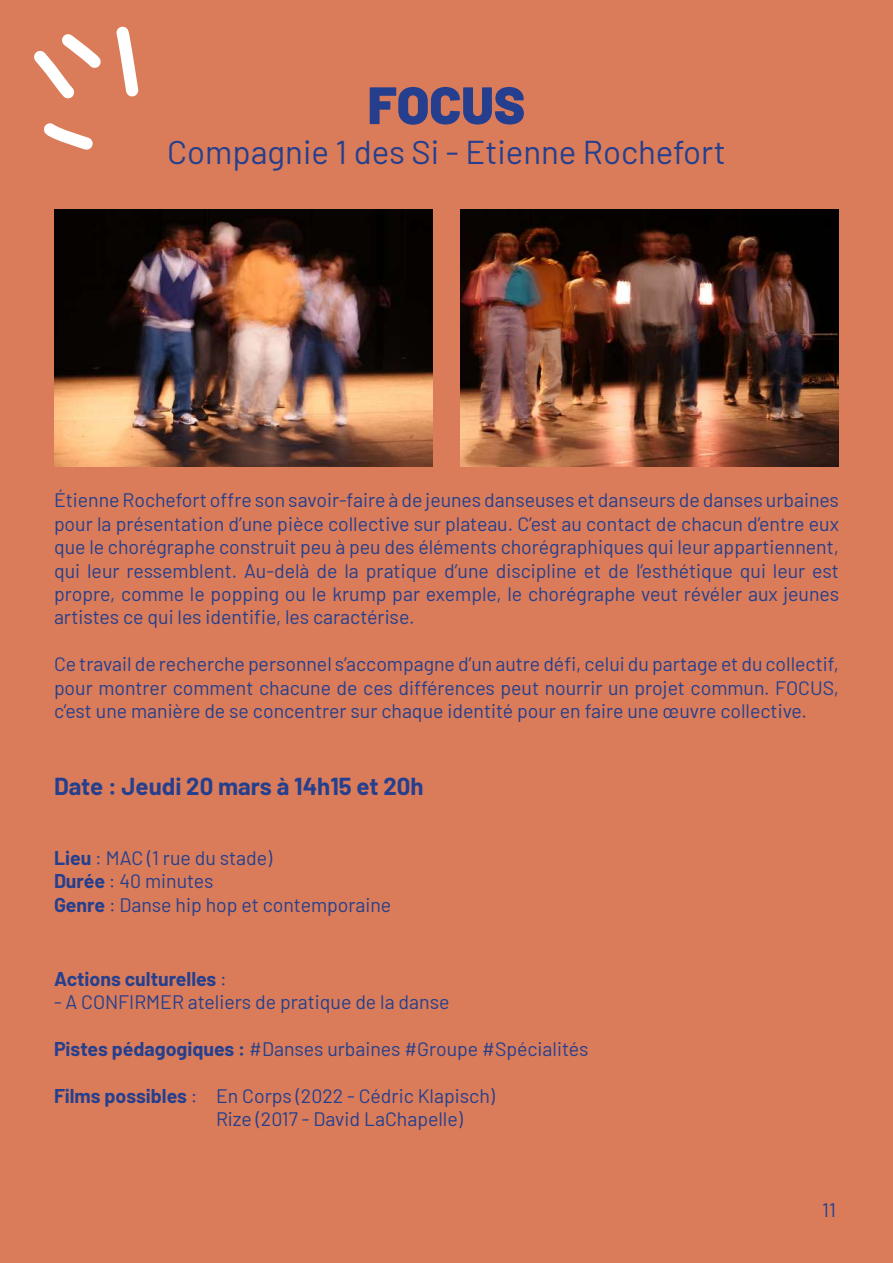
<style>
.page{position:relative;width:893px;height:1263px;background:#da7c59}
.page>*{position:absolute;margin:0;border:0;box-sizing:border-box;transform-origin:0 0}
.t1{font:900 52.5px "Barlow";color:#253f8e}
.t2{font:33px "Barlow";color:#253f8e}
.t3{font:700 24px "Barlow";color:#253f8e}
.t4{font:19.5px/23.4px "Barlow";color:#253f8e;text-align:justify}
.t5{font:700 19.5px "Barlow";color:#253f8e}
.s1{font-weight:700}
.s2{font-weight:400}
</style>
<div class="page">
<svg style="left:44px;top:123px;width:49px;height:27px"></svg>
<svg style="left:34px;top:26px;width:105px;height:73px"></svg>
<img style="left:460px;top:209px;width:379px;height:258px">
<img style="left:54px;top:209px;width:378px;height:258px">
<h1 class="t1" style="left:368px;top:66px;width:159px">FOCUS</h1>
<h2 class="t2" style="left:167px;top:128px;width:560px">Compagnie 1 des Si - Etienne Rochefort</h2>
<p class="t4" style="left:54px;top:487px;width:787px">Étienne Rochefort offre son savoir-faire à de jeunes danseuses et danseurs de danses urbaines pour la présentation d’une pièce collective sur plateau. C’est au contact de chacun d’entre eux que le chorégraphe construit peu à peu des éléments chorégraphiques qui leur appartiennent, qui leur ressemblent. Au-delà de la pratique d’une discipline et de l’esthétique qui leur est propre, comme le popping ou le krump par exemple, le chorégraphe veut révéler aux jeunes artistes ce qui les identifie, les caractérise.</p>
<p class="t4" style="left:54px;top:651px;width:786px">Ce travail de recherche personnel s’accompagne d’un autre défi, celui du partage et du collectif, pour montrer comment chacune de ces différences peut nourrir un projet commun. FOCUS, c’est une manière de se concentrer sur chaque identité pour en faire une œuvre collective.</p>
<p class="t3" style="left:54px;top:768px;width:371px">Date : Jeudi 20 mars à 14h15 et 20h</p>
<p class="t4" style="left:54px;top:845px;width:339px;text-align:left"><span class="s1">Lieu</span> : MAC (1 rue du stade)<br><span class="s1">Durée</span> : 40 minutes<br><span class="s1">Genre</span> : Danse hip hop et contemporaine</p>
<p class="t5" style="left:54px;top:964px;width:174px">Actions culturelles <span class="s2">:</span></p>
<p class="t4" style="left:54px;top:989px;width:397px">- A CONFIRMER ateliers de pratique de la danse</p>
<p class="t4" style="left:54px;top:1035px;width:536px"><span class="s1">Pistes pédagogiques :</span> #Danses urbaines #Groupe #Spécialités</p>
<p class="t4" style="left:216px;top:1082px;width:280px;text-indent:-162px"><span class="s1">Films possibles</span> : En Corps (2022 - Cédric Klapisch)<br>Rize (2017 - David LaChapelle)</p>
<p class="t4" style="left:822px;top:1197px;width:15px">11</p>
</div>
